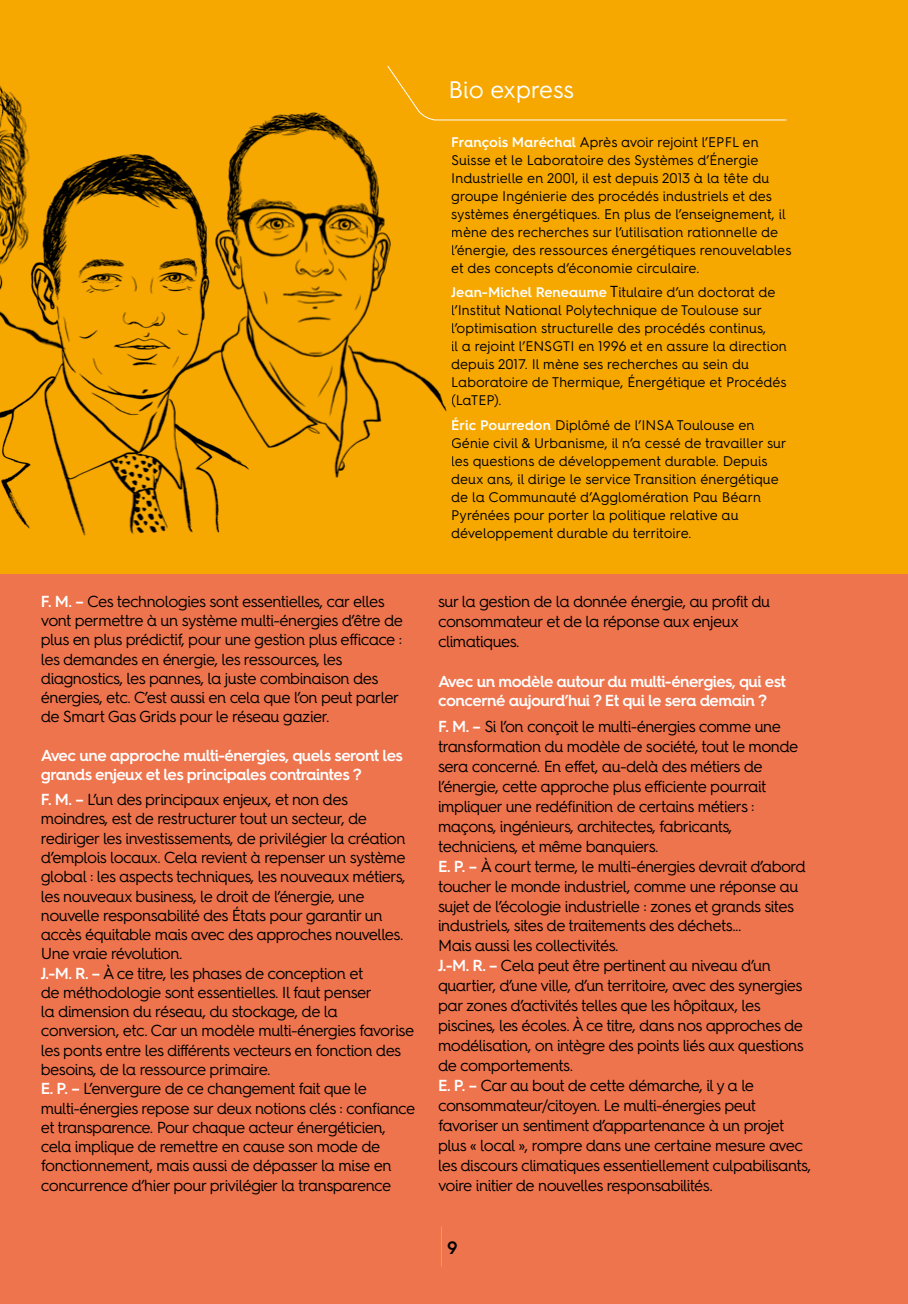
<style>
.page{position:relative;width:908px;height:1304px;background:#fff}
.page>*{position:absolute;margin:0;border:0;box-sizing:border-box;transform-origin:0 0}
.t1{font:24px "Hurme Geometric Sans 4";color:#fff}
.t2{font:600 18px "Hurme Geometric Sans 4";color:#000}
.t3{font:16px/19.2px "Hurme Geometric Sans 4";letter-spacing:-.035em;color:#000}
.t4{font:600 16px/19.2px "Hurme Geometric Sans 4";letter-spacing:-.035em;color:#fff}
.t5{font:14px/18px "Hurme Geometric Sans 4";color:#000}
.s1{font-weight:600;color:#fff}
.s2{font-size:16px}
</style>
<div class="page">
<div style="left:0;top:0;width:907px;height:1304px;background:#f7a800"></div>
<div style="left:0;top:574px;width:907px;height:730px;background:#ee744d"></div>
<svg style="left:387px;top:65px;width:400px;height:56px"></svg>
<img style="left:0;top:85px;width:27px;height:62px">
<img style="left:0;top:147px;width:220px;height:389px">
<img style="left:170px;top:106px;width:281px;height:380px">
<hr style="left:441px;top:1226px;width:1px;height:41px;background:#f7a800">
<p class="t3" style="left:41px;top:591px;width:363px"><span class="s1">F. M. –</span> Ces technologies sont essentielles, car elles vont permettre à un système multi-énergies d’être de plus en plus prédictif, pour une gestion plus efficace : les demandes en énergie, les ressources, les diagnostics, les pannes, la juste combinaison des énergies, etc. C’est aussi en cela que l’on peut parler de Smart Gas Grids pour le réseau gazier.</p>
<p class="t4" style="left:41px;top:745px;width:363px">Avec une approche multi-énergies, quels seront les grands enjeux et les principales contraintes ?</p>
<p class="t3" style="left:41px;top:789px;width:366px"><span class="s1">F. M. –</span> L’un des principaux enjeux, et non des moindres, est de restructurer tout un secteur, de rediriger les investissements, de privilégier la création d’emplois locaux. Cela revient à repenser un système global : les aspects techniques, les nouveaux métiers, les nouveaux business, le droit de l’énergie, une nouvelle responsabilité des États pour garantir un accès équitable mais avec des approches nouvelles.<br>Une vraie révolution.</p>
<p class="t3" style="left:41px;top:963px;width:375px"><span class="s1">J.-M. R. –</span> À ce titre, les phases de conception et<br>de méthodologie sont essentielles. Il faut penser<br>la dimension du réseau, du stockage, de la conversion, etc. Car un modèle multi-énergies favorise les ponts entre les différents vecteurs en fonction des besoins, de la ressource primaire.</p>
<p class="t3" style="left:41px;top:1079px;width:376px"><span class="s1">E. P. –</span> L’envergure de ce changement fait que le multi-énergies repose sur deux notions clés : confiance et transparence. Pour chaque acteur énergéticien, cela implique de remettre en cause son mode de fonctionnement, mais aussi de dépasser la mise en concurrence d’hier pour privilégier la transparence</p>
<p class="t1" style="left:448px;top:73px;width:127px">Bio express</p>
<p class="t5" style="left:451px;top:132px;width:341px"><span class="s1">François Maréchal</span> Après avoir rejoint l’EPFL en Suisse et le Laboratoire des Systèmes d’Énergie Industrielle en 2001, il est depuis 2013 à la tête du groupe Ingénierie des procédés industriels et des systèmes énergétiques. En plus de l’enseignement, il mène des recherches sur l’utilisation rationnelle de l’énergie, des ressources énergétiques renouvelables et des concepts d’économie circulaire.</p>
<p class="t5" style="left:451px;top:283px;width:337px"><span class="s1">Jean-Michel Reneaume</span> <span class="s2">T</span>itulaire d’un doctorat de l’Institut National Polytechnique de Toulouse sur l’optimisation structurelle des procédés continus,<br>il a rejoint l’ENSGTI en 1996 et en assure la direction depuis 2017. Il mène ses recherches au sein du Laboratoire de Thermique, Énergétique et Procédés (LaTEP).</p>
<p class="t5" style="left:451px;top:416px;width:336px"><span class="s1">Éric Pourredon</span> Diplômé de l’INSA Toulouse en Génie civil &amp; Urbanisme, il n’a cessé de travailler sur les questions de développement durable. Depuis deux ans, il dirige le service Transition énergétique de la Communauté d’Agglomération Pau Béarn Pyrénées pour porter la politique relative au développement durable du territoire.</p>
<p class="t3" style="left:438px;top:591px;width:333px;line-height:20px">sur la gestion de la donnée énergie, au profit du consommateur et de la réponse aux enjeux climatiques.</p>
<p class="t4" style="left:438px;top:671px;width:349px;line-height:20px">Avec un modèle autour du multi-énergies, qui est concerné aujourd’hui ? Et qui le sera demain ?</p>
<p class="t3" style="left:438px;top:716px;width:361px;line-height:20px"><span class="s1">F. M. –</span> Si l’on conçoit le multi-énergies comme une transformation du modèle de société, tout le monde sera concerné. En effet, au-delà des métiers de l’énergie, cette approche plus efficiente pourrait impliquer une redéfinition de certains métiers : maçons, ingénieurs, architectes, fabricants, techniciens, et même banquiers.</p>
<p class="t3" style="left:438px;top:856px;width:369px;line-height:20px"><span class="s1">E. P. –</span> À court terme, le multi-énergies devrait d’abord toucher le monde industriel, comme une réponse au sujet de l’écologie industrielle : zones et grands sites industriels, sites de traitements des déchets...<br>Mais aussi les collectivités.</p>
<p class="t3" style="left:438px;top:955px;width:367px;line-height:20px"><span class="s1">J.-M. R. –</span> Cela peut être pertinent au niveau d’un quartier, d’une ville, d’un territoire, avec des synergies par zones d’activités telles que les hôpitaux, les piscines, les écoles. À ce titre, dans nos approches de modélisation, on intègre des points liés aux questions de comportements.</p>
<p class="t3" style="left:438px;top:1075px;width:374px;line-height:20px"><span class="s1">E. P. –</span> Car au bout de cette démarche, il y a le consommateur/citoyen. Le multi-énergies peut favoriser un sentiment d’appartenance à un projet plus « local », rompre dans une certaine mesure avec les discours climatiques essentiellement culpabilisants, voire initier de nouvelles responsabilités.</p>
<p class="t2" style="left:447px;top:1235px;width:12px">9</p>
</div>
